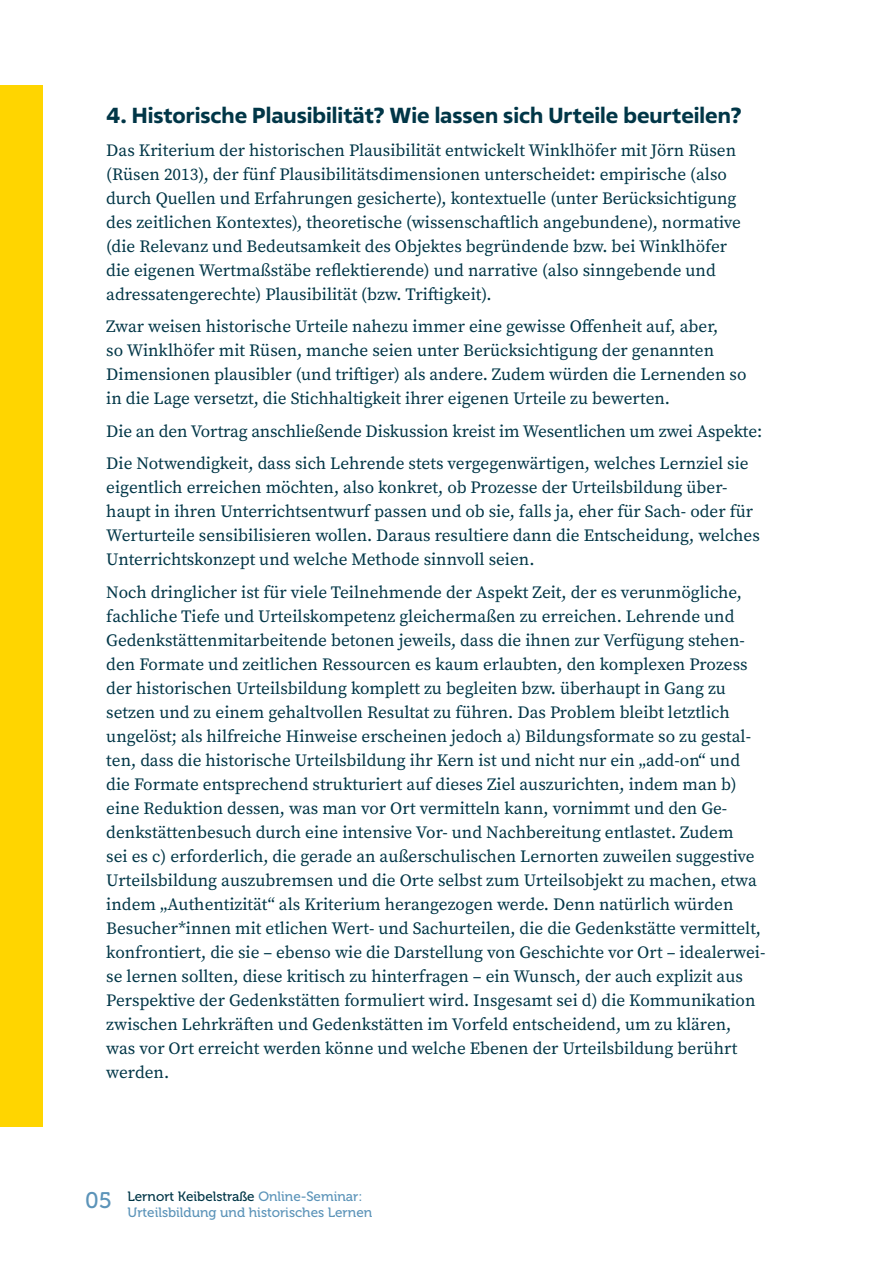
<style>
.page{position:relative;width:893px;height:1263px;background:#fff}
.page>*{position:absolute;margin:0;border:0;box-sizing:border-box;transform-origin:0 0}
._03_Text_A2{font:700 21.75px "Fact";color:#013647}
._03_Text_A2-2{font:17.25px/24px "Source Serif Pro";color:#013647}
.t1{font:13.5px/16.5px "Museo 500";color:#5c94b9}
.s1{font-size:22.5px}
.s2{color:#013647}
</style>
<div class="page">
<div style="left:0;top:85px;width:43px;height:1042px;background:#ffd500"></div>
<p class="_03_Text_A2" style="left:106px;top:101px;width:637px">4. Historische Plausibilität? Wie lassen sich Urteile beurteilen?</p>
<p class="_03_Text_A2-2" style="left:106px;top:138px;width:636px">Das Kriterium der historischen Plausibilität entwickelt Winklhöfer mit Jörn Rüsen (Rüsen 2013), der fünf Plausibilitätsdimensionen unterscheidet: empirische (also durch Quellen und Erfahrungen gesicherte), kontextuelle (unter Berücksichtigung des zeitlichen Kontextes), theoretische (wissenschaftlich angebundene), normative (die Relevanz und Bedeutsamkeit des Objektes begründende bzw. bei Winklhöfer die eigenen Wertmaßstäbe reflektierende) und narrative (also sinngebende und adressatengerechte) Plausibilität (bzw. Triftigkeit).</p>
<p class="_03_Text_A2-2" style="left:106px;top:315px;width:642px">Zwar weisen historische Urteile nahezu immer eine gewisse Offenheit auf, aber,<br>so Winklhöfer mit Rüsen, manche seien unter Berücksichtigung der genannten Dimensionen plausibler (und triftiger) als andere. Zudem würden die Lernenden so in die Lage versetzt, die Stichhaltigkeit ihrer eigenen Urteile zu bewerten.</p>
<p class="_03_Text_A2-2" style="left:106px;top:419px;width:657px">Die an den Vortrag anschließende Diskussion kreist im Wesentlichen um zwei Aspekte:</p>
<p class="_03_Text_A2-2" style="left:106px;top:452px;width:655px">Die Notwendigkeit, dass sich Lehrende stets vergegenwärtigen, welches Lernziel sie eigentlich erreichen möchten, also konkret, ob Prozesse der Urteilsbildung über&shy;haupt in ihren Unterrichtsentwurf passen und ob sie, falls ja, eher für Sach- oder für Werturteile sensibilisieren wollen. Daraus resultiere dann die Entscheidung, welches Unterrichtskonzept und welche Methode sinnvoll seien.</p>
<p class="_03_Text_A2-2" style="left:106px;top:580px;width:661px">Noch dringlicher ist für viele Teilnehmende der Aspekt Zeit, der es verunmögliche, fachliche Tiefe und Urteilskompetenz gleichermaßen zu erreichen. Lehrende und Gedenkstättenmitarbeitende betonen jeweils, dass die ihnen zur Verfügung stehen&shy;den Formate und zeitlichen Ressourcen es kaum erlaubten, den komplexen Prozess der historischen Urteilsbildung komplett zu begleiten bzw. überhaupt in Gang zu setzen und zu einem gehaltvollen Resultat zu führen. Das Problem bleibt letztlich ungelöst; als hilfreiche Hinweise erscheinen jedoch a) Bildungsformate so zu gestal&shy;ten, dass die historische Urteilsbildung ihr Kern ist und nicht nur ein „add-on“ und die Formate entsprechend strukturiert auf dieses Ziel auszurichten, indem man b) eine Reduktion dessen, was man vor Ort vermitteln kann, vornimmt und den Ge&shy;denkstättenbesuch durch eine intensive Vor- und Nachbereitung entlastet. Zudem<br>sei es c) erforderlich, die gerade an außerschulischen Lernorten zuweilen suggestive Urteilsbildung auszubremsen und die Orte selbst zum Urteilsobjekt zu machen, etwa indem „Authentizität“ als Kriterium herangezogen werde. Denn natürlich würden Besucher*innen mit etlichen Wert- und Sachurteilen, die die Gedenkstätte vermittelt, konfrontiert, die sie – ebenso wie die Darstellung von Geschichte vor Ort – idealerwei&shy;se lernen sollten, diese kritisch zu hinterfragen – ein Wunsch, der auch explizit aus Perspektive der Gedenkstätten formuliert wird. Insgesamt sei d) die Kommunikation zwischen Lehrkräften und Gedenkstätten im Vorfeld entscheidend, um zu klären,<br>was vor Ort erreicht werden könne und welche Ebenen der Urteilsbildung berührt werden.</p>
<p class="t1" style="left:128px;top:1188px;width:246px;text-indent:-43px"><span class="s1">05</span> <span class="s2">Lernort Keibelstraße</span> Online-Seminar:<br>Urteilsbildung und historisches Lernen</p>
</div>
